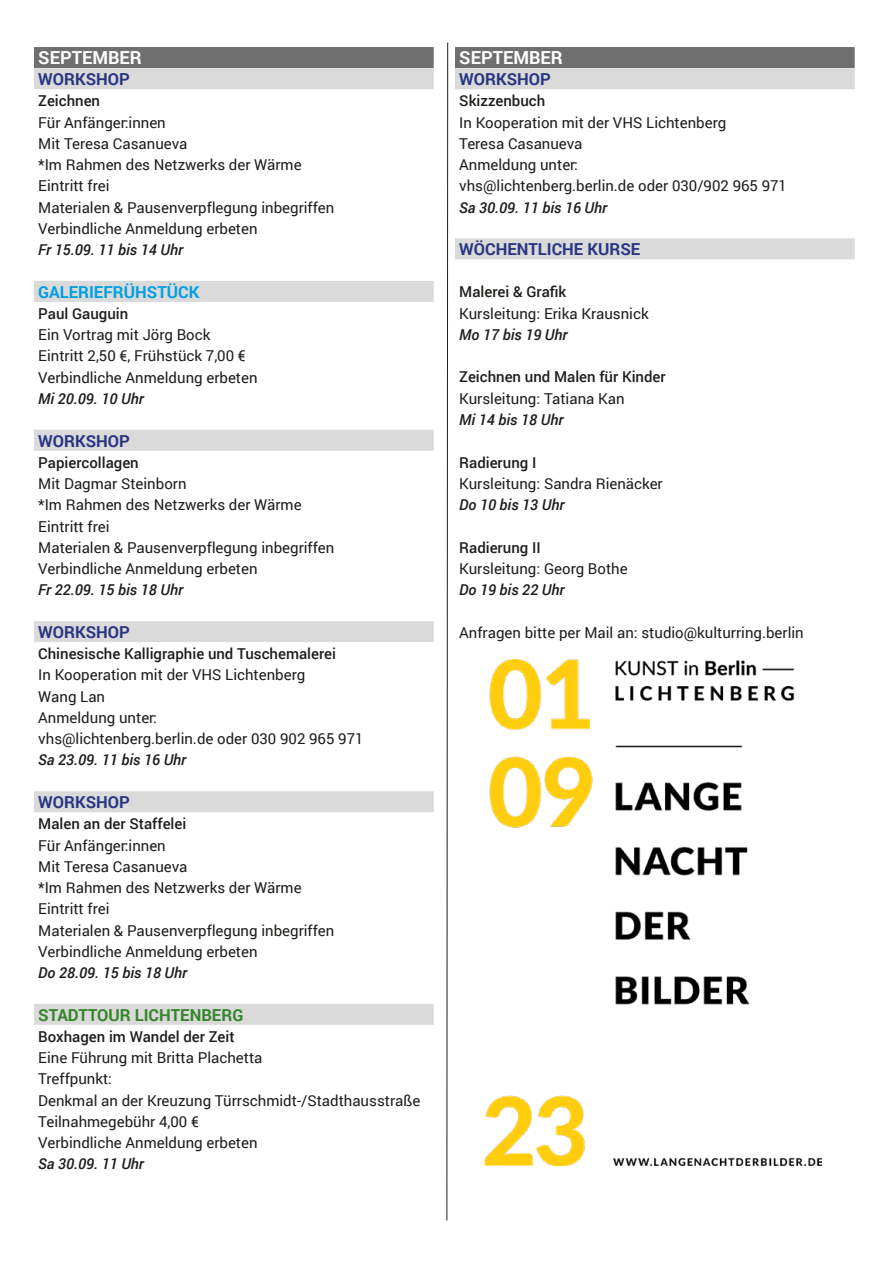
<style>
.page{position:relative;width:893px;height:1263px;background:#fff}
.page>*{position:absolute;margin:0;border:0;box-sizing:border-box;transform-origin:0 0}
.t1{font:700 18px "Roboto";color:#fff}
.t2{font:700 16.5px "Roboto";color:#283583}
.t3{font:700 16.5px "Roboto";color:#34852b}
.t4{font:700 16.5px "Roboto";color:#009fe3}
.t5{font:15px/21.3px "Roboto";color:#1d1d1b}
.t6{font:500 15px "Roboto";color:#1d1d1b}
.t7{font:italic 500 15px "Roboto";color:#1d1d1b}
</style>
<div class="page">
<svg style="left:446px;top:42px;width:2px;height:1179px"></svg>
<div style="left:34px;top:47px;width:400px;height:21px;background:#706f6f"></div>
<div style="left:34px;top:68px;width:400px;height:21px;background:#dadada"></div>
<div style="left:34px;top:281px;width:400px;height:21px;background:#dadada"></div>
<div style="left:34px;top:430px;width:400px;height:21px;background:#dadada"></div>
<div style="left:34px;top:621px;width:400px;height:21px;background:#dadada"></div>
<div style="left:34px;top:791px;width:400px;height:21px;background:#dadada"></div>
<div style="left:34px;top:1004px;width:400px;height:21px;background:#dadada"></div>
<div style="left:455px;top:47px;width:400px;height:21px;background:#706f6f"></div>
<div style="left:455px;top:68px;width:400px;height:21px;background:#dadada"></div>
<div style="left:455px;top:238px;width:400px;height:21px;background:#dadada"></div>
<img style="left:485px;top:659px;width:336px;height:506px">
<p class="t1" style="left:38px;top:45px;width:105px">SEPTEMBER</p>
<p class="t2" style="left:38px;top:68px;width:93px">WORKSHOP</p>
<p class="t6" style="left:38px;top:90px;width:63px">Zeichnen</p>
<p class="t5" style="left:38px;top:111px;width:297px">Für Anfänger:innen<br>Mit Teresa Casanueva<br>*Im Rahmen des Netzwerks der Wärme<br>Eintritt frei<br>Materialen &amp; Pausenverpflegung inbegriffen<br>Verbindliche Anmeldung erbeten</p>
<p class="t7" style="left:38px;top:239px;width:146px">Fr 15.09. 11 bis 14 Uhr</p>
<p class="t4" style="left:38px;top:280px;width:163px">GALERIEFRÜHSTÜCK</p>
<p class="t6" style="left:38px;top:303px;width:92px">Paul Gauguin</p>
<p class="t5" style="left:38px;top:324px;width:221px">Ein Vortrag mit Jörg Bock<br>Eintritt 2,50 €, Frühstück 7,00 €<br>Verbindliche Anmeldung erbeten</p>
<p class="t7" style="left:38px;top:388px;width:107px">Mi 20.09. 10 Uhr</p>
<p class="t2" style="left:38px;top:429px;width:93px">WORKSHOP</p>
<p class="t6" style="left:38px;top:452px;width:102px">Papiercollagen</p>
<p class="t5" style="left:38px;top:472px;width:297px">Mit Dagmar Steinborn<br>*Im Rahmen des Netzwerks der Wärme<br>Eintritt frei<br>Materialen &amp; Pausenverpflegung inbegriffen<br>Verbindliche Anmeldung erbeten</p>
<p class="t7" style="left:38px;top:579px;width:146px">Fr 22.09. 15 bis 18 Uhr</p>
<p class="t2" style="left:38px;top:620px;width:93px">WORKSHOP</p>
<p class="t6" style="left:38px;top:643px;width:299px">Chinesische Kalligraphie und Tuschemalerei</p>
<p class="t5" style="left:38px;top:664px;width:327px">In Kooperation mit der VHS Lichtenberg<br>Wang Lan<br>Anmeldung unter:<br>vhs@lichtenberg.berlin.de oder 030 902 965 971</p>
<p class="t7" style="left:38px;top:749px;width:150px">Sa 23.09. 11 bis 16 Uhr</p>
<p class="t2" style="left:38px;top:790px;width:93px">WORKSHOP</p>
<p class="t6" style="left:38px;top:813px;width:150px">Malen an der Staffelei</p>
<p class="t5" style="left:38px;top:834px;width:297px">Für Anfänger:innen<br>Mit Teresa Casanueva<br>*Im Rahmen des Netzwerks der Wärme<br>Eintritt frei<br>Materialen &amp; Pausenverpflegung inbegriffen<br>Verbindliche Anmeldung erbeten</p>
<p class="t7" style="left:38px;top:962px;width:151px">Do 28.09. 15 bis 18 Uhr</p>
<p class="t3" style="left:38px;top:1003px;width:207px">STADTTOUR LICHTENBERG</p>
<p class="t6" style="left:38px;top:1026px;width:198px">Boxhagen im Wandel der Zeit</p>
<p class="t5" style="left:38px;top:1046px;width:384px">Eine Führung mit Britta Plachetta<br>Treffpunkt:<br>Denkmal an der Kreuzung Türrschmidt-/Stadthausstraße<br>Teilnahmegebühr 4,00 €<br>Verbindliche Anmeldung erbeten</p>
<p class="t7" style="left:38px;top:1153px;width:107px">Sa 30.09. 11 Uhr</p>
<p class="t1" style="left:459px;top:45px;width:105px">SEPTEMBER</p>
<p class="t2" style="left:459px;top:68px;width:93px">WORKSHOP</p>
<p class="t6" style="left:459px;top:90px;width:88px">Skizzenbuch</p>
<p class="t5" style="left:459px;top:111px;width:329px">In Kooperation mit der VHS Lichtenberg<br>Teresa Casanueva<br>Anmeldung unter:<br>vhs@lichtenberg.berlin.de oder 030/902 965 971</p>
<p class="t7" style="left:459px;top:197px;width:150px">Sa 30.09. 11 bis 16 Uhr</p>
<p class="t2" style="left:459px;top:238px;width:183px">WÖCHENTLICHE KURSE</p>
<p class="t6" style="left:459px;top:281px;width:109px">Malerei &amp; Grafik</p>
<p class="t5" style="left:459px;top:302px;width:191px">Kursleitung: Erika Krausnick</p>
<p class="t7" style="left:459px;top:324px;width:110px">Mo 17 bis 19 Uhr</p>
<p class="t6" style="left:459px;top:367px;width:208px">Zeichnen und Malen für Kinder</p>
<p class="t5" style="left:459px;top:387px;width:167px">Kursleitung: Tatiana Kan</p>
<p class="t7" style="left:459px;top:409px;width:106px">Mi 14 bis 18 Uhr</p>
<p class="t6" style="left:459px;top:452px;width:79px">Radierung I</p>
<p class="t5" style="left:459px;top:472px;width:205px">Kursleitung: Sandra Rienäcker</p>
<p class="t7" style="left:459px;top:494px;width:107px">Do 10 bis 13 Uhr</p>
<p class="t6" style="left:459px;top:537px;width:83px">Radierung II</p>
<p class="t5" style="left:459px;top:557px;width:170px">Kursleitung: Georg Bothe</p>
<p class="t7" style="left:459px;top:579px;width:107px">Do 19 bis 22 Uhr</p>
<p class="t5" style="left:459px;top:621px;width:346px">Anfragen bitte per Mail an: studio@kulturring.berlin</p>
</div>
